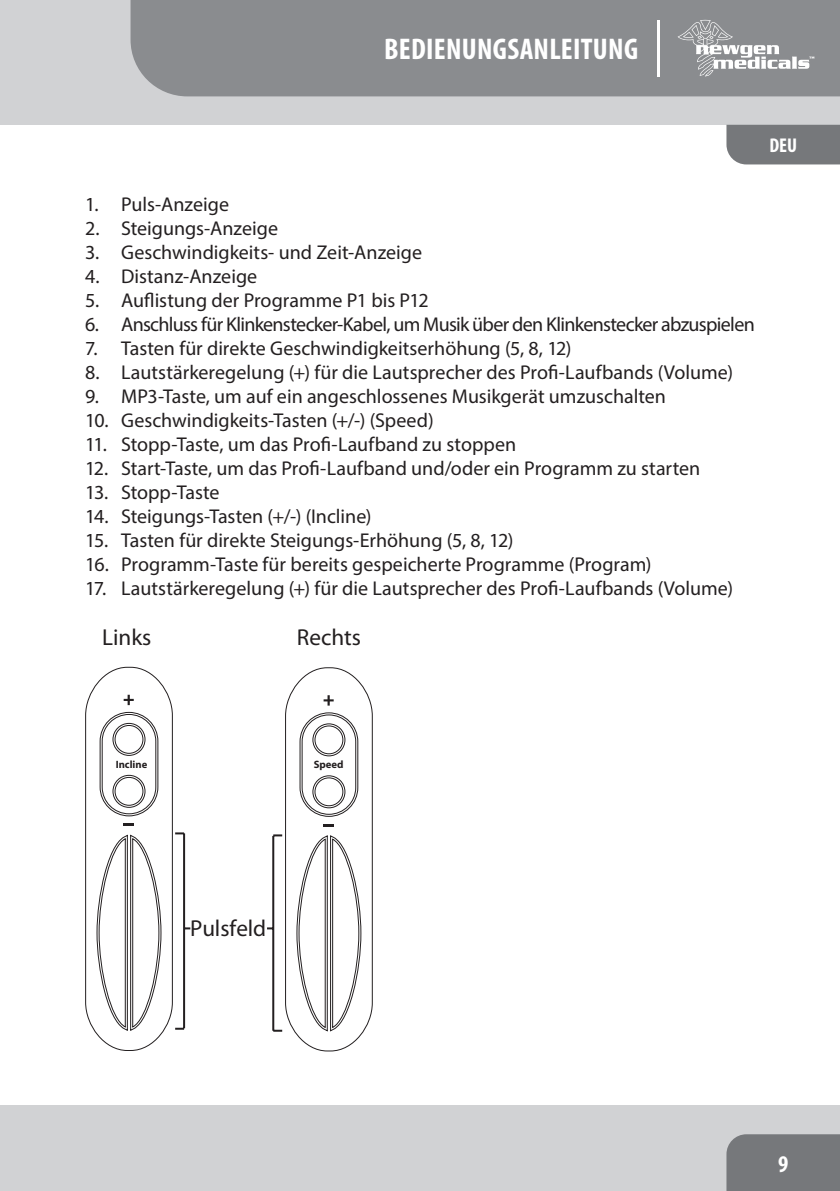
<style>
.page{position:relative;width:840px;height:1191px;background:#fff}
.page>*{position:absolute;margin:0;border:0;box-sizing:border-box;transform-origin:0 0}
.t1{font:700 condensed 30px "Myriad Pro";letter-spacing:.01em;color:#fff}
.t2{font:700 condensed 24px "Myriad Pro";color:#fff}
.t3{font:23.2px "Myriad Pro";color:#231f20}
.t4{font:20px "Myriad Pro";color:#231f20}
.t5{font:20px "Myriad Pro";letter-spacing:-.035em;color:#231f20}
.t6{font:700 condensed 20px "Myriad Pro";color:#fff}
.t7{font:700 10.8px "Myriad Pro";color:#231f20}
.t8{font:700 10.6px "Myriad Pro";color:#231f20}
</style>
<div class="page">
<div style="left:0;top:1106px;width:839px;height:85px;background:#d1d2d4"></div>
<div style="left:0;top:0;width:839px;height:125px;background:#d1d2d4"></div>
<div style="left:130px;top:0;width:709px;height:96px;background:#8a8c8f"></div>
<div style="left:726px;top:1134px;width:113px;height:57px;background:#76787b"></div>
<div style="left:726px;top:125px;width:113px;height:39px;background:#76787b"></div>
<svg style="left:677px;top:20px;width:137px;height:57px;background:#a0a2a4"></svg>
<hr style="left:656px;top:20px;width:3px;height:57px;background:#fff">
<svg style="left:267px;top:667px;width:106px;height:385px"></svg>
<svg style="left:85px;top:666px;width:105px;height:385px"></svg>
<h1 class="t1" style="left:384px;top:31px;width:255px">BEDIENUNGSANLEITUNG</h1>
<p class="t6" style="left:769px;top:133px;width:29px">DEU</p>
<p class="t4" style="left:85px;top:192px;width:145px">1. Puls-Anzeige</p>
<p class="t4" style="left:85px;top:216px;width:194px">2. Steigungs-Anzeige</p>
<p class="t4" style="left:85px;top:240px;width:338px">3. Geschwindigkeits- und Zeit-Anzeige</p>
<p class="t4" style="left:85px;top:264px;width:173px">4. Distanz-Anzeige</p>
<p class="t4" style="left:85px;top:288px;width:345px">5. Auflistung der Programme P1 bis P12</p>
<p class="t5" style="left:85px;top:312px;width:670px">6. Anschluss für Klinkenstecker-Kabel, um Musik über den Klinkenstecker abzuspielen</p>
<p class="t4" style="left:85px;top:336px;width:487px">7. Tasten für direkte Geschwindigkeitserhöhung (5, 8, 12)</p>
<p class="t4" style="left:85px;top:360px;width:649px">8. Lautstärkeregelung (+) für die Lautsprecher des Profi-Laufbands (Volume)</p>
<p class="t4" style="left:85px;top:384px;width:582px">9. MP3-Taste, um auf ein angeschlossenes Musikgerät umzuschalten</p>
<p class="t4" style="left:85px;top:408px;width:350px">10. Geschwindigkeits-Tasten (+/-) (Speed)</p>
<p class="t4" style="left:85px;top:432px;width:432px">11. Stopp-Taste, um das Profi-Laufband zu stoppen</p>
<p class="t4" style="left:85px;top:456px;width:616px">12. Start-Taste, um das Profi-Laufband und/oder ein Programm zu starten</p>
<p class="t4" style="left:85px;top:480px;width:136px">13. Stopp-Taste</p>
<p class="t4" style="left:85px;top:504px;width:288px">14. Steigungs-Tasten (+/-) (Incline)</p>
<p class="t4" style="left:85px;top:528px;width:429px">15. Tasten für direkte Steigungs-Erhöhung (5, 8, 12)</p>
<p class="t4" style="left:85px;top:552px;width:567px">16. Programm-Taste für bereits gespeicherte Programme (Program)</p>
<p class="t4" style="left:85px;top:576px;width:649px">17. Lautstärkeregelung (+) für die Lautsprecher des Profi-Laufbands (Volume)</p>
<p class="t3" style="left:102px;top:622px;width:51px">Links</p>
<p class="t3" style="left:297px;top:622px;width:66px">Rechts</p>
<p class="t8" style="left:116px;top:757px;width:33px">Incline</p>
<p class="t7" style="left:313px;top:757px;width:31px">Speed</p>
<p class="t3" style="left:190px;top:913px;width:77px">Pulsfeld</p>
<p class="t2" style="left:777px;top:1148px;width:12px">9</p>
</div>
